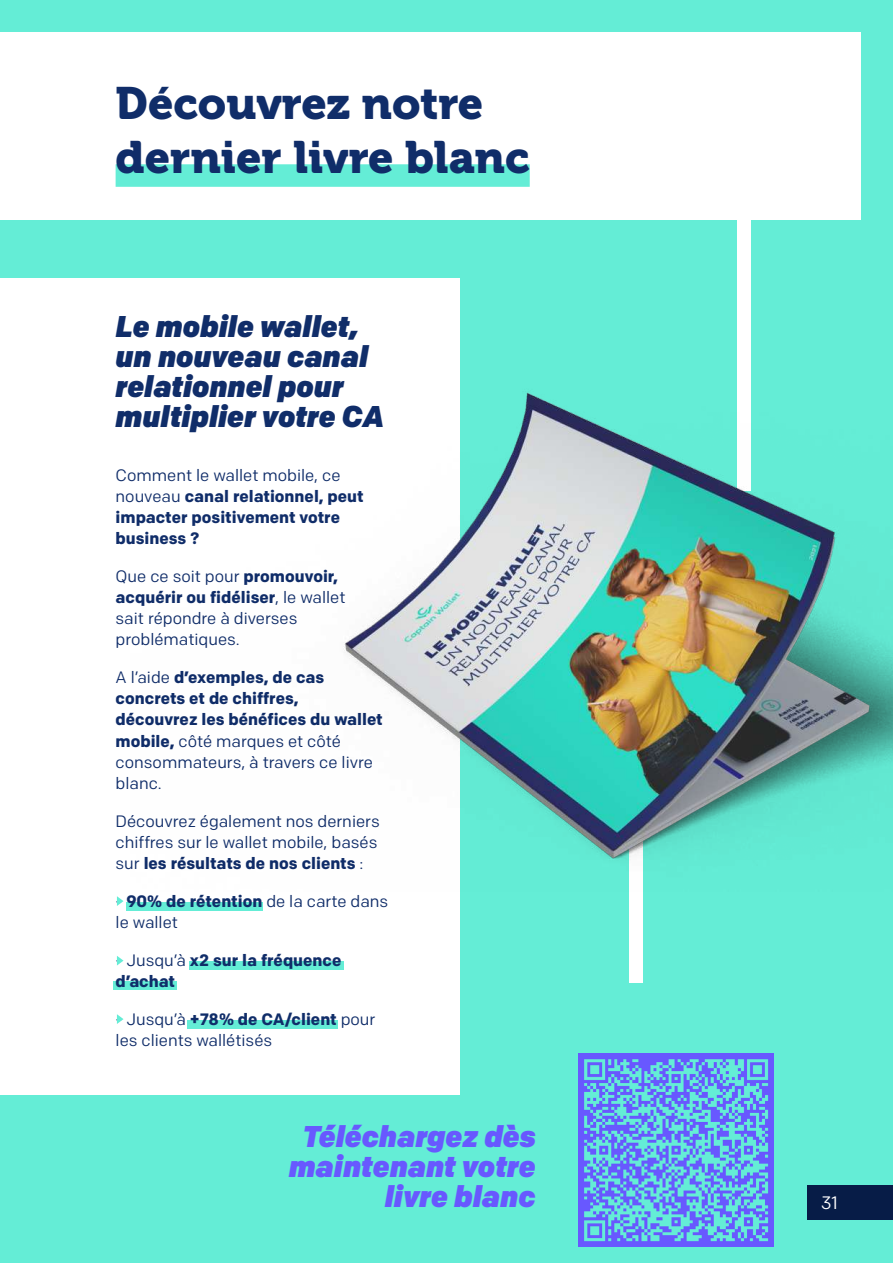
<style>
.page{position:relative;width:893px;height:1263px;background:#fff}
.page>*{position:absolute;margin:0;border:0;box-sizing:border-box;transform-origin:0 0}
.t1{font:45px/54px "Museo 900";color:#102d69}
.t2{font:italic 900 30px/30px "Colfax";color:#102d69}
.t3{font:italic 900 30px/30px "Colfax";color:#6858ff;text-align:right}
.t4{font:18px "Colfax";color:#fff}
.t5{font:16.5px/21px "Colfax";color:#102d69}
.t6{font:700 16.5px/21px "Colfax";color:#102d69}
.s1{font-weight:400}
.s2{font-weight:700}
</style>
<div class="page">
<div style="left:116px;top:164px;width:414px;height:23px;background:#64edd6"></div>
<div style="left:1px;top:221px;width:892px;height:1042px;background:#64edd6"></div>
<div style="left:1px;top:278px;width:459px;height:816px;background:#fff"></div>
<div style="left:629px;top:823px;width:14px;height:159px;background:#fff"></div>
<div style="left:737px;top:221px;width:14px;height:270px;background:#fff"></div>
<div style="left:126px;top:902px;width:137px;height:8px;background:#64edd6"></div>
<div style="left:189px;top:961px;width:155px;height:9px;background:#64edd6"></div>
<div style="left:187px;top:1020px;width:151px;height:8px;background:#64edd6"></div>
<div style="left:114px;top:981px;width:63px;height:9px;background:#64edd6"></div>
<svg style="left:117px;top:896px;width:7px;height:10px"></svg>
<svg style="left:117px;top:956px;width:7px;height:9px"></svg>
<svg style="left:117px;top:1014px;width:7px;height:10px"></svg>
<div style="left:862px;top:0;width:31px;height:221px;background:#64edd6"></div>
<div style="left:1px;top:0;width:892px;height:31px;background:#64edd6"></div>
<img style="left:344px;top:392px;width:549px;height:467px">
<img style="left:578px;top:1053px;width:196px;height:193px">
<div style="left:808px;top:1185px;width:85px;height:34px;background:#071c47"></div>
<h1 class="t1" style="left:116px;top:76px;width:416px">Découvrez notre dernier livre blanc</h1>
<h2 class="t2" style="left:116px;top:311px;width:270px">Le mobile wallet, un nouveau canal relationnel pour multiplier votre CA</h2>
<p class="t6" style="left:116px;top:465px;width:250px"><span class="s1">Comment le wallet mobile, ce nouveau</span> canal relationnel, peut impacter positivement votre business ?</p>
<p class="t5" style="left:116px;top:566px;width:231px">Que ce soit pour <span class="s2">promouvoir, acquérir ou fidéliser</span>, le wallet sait répondre à diverses problématiques.</p>
<p class="t6" style="left:116px;top:667px;width:269px"><span class="s1">A l’aide</span> d’exemples, de cas concrets et de chiffres, découvrez les bénéfices du wallet mobile, <span class="s1">côté marques et côté consommateurs, à travers ce livre blanc.</span></p>
<p class="t5" style="left:116px;top:810px;width:266px">Découvrez également nos derniers chiffres sur le wallet mobile, basés sur <span class="s2">les résultats de nos clients</span> :</p>
<p class="t5" style="left:116px;top:890px;width:274px">- <span class="s2">90% de rétention</span> de la carte dans le wallet</p>
<p class="t6" style="left:116px;top:949px;width:227px"><span class="s1">- Jusqu’à</span> x2 sur la fréquence d’achat</p>
<p class="t5" style="left:116px;top:1008px;width:261px">- Jusqu’à <span class="s2">+78% de CA/client</span> pour les clients wallétisés</p>
<h2 class="t3" style="left:289px;top:1122px;width:248px">Téléchargez dès maintenant votre livre blanc</h2>
<p class="t4" style="left:821px;top:1191px;width:19px">31</p>
</div>
